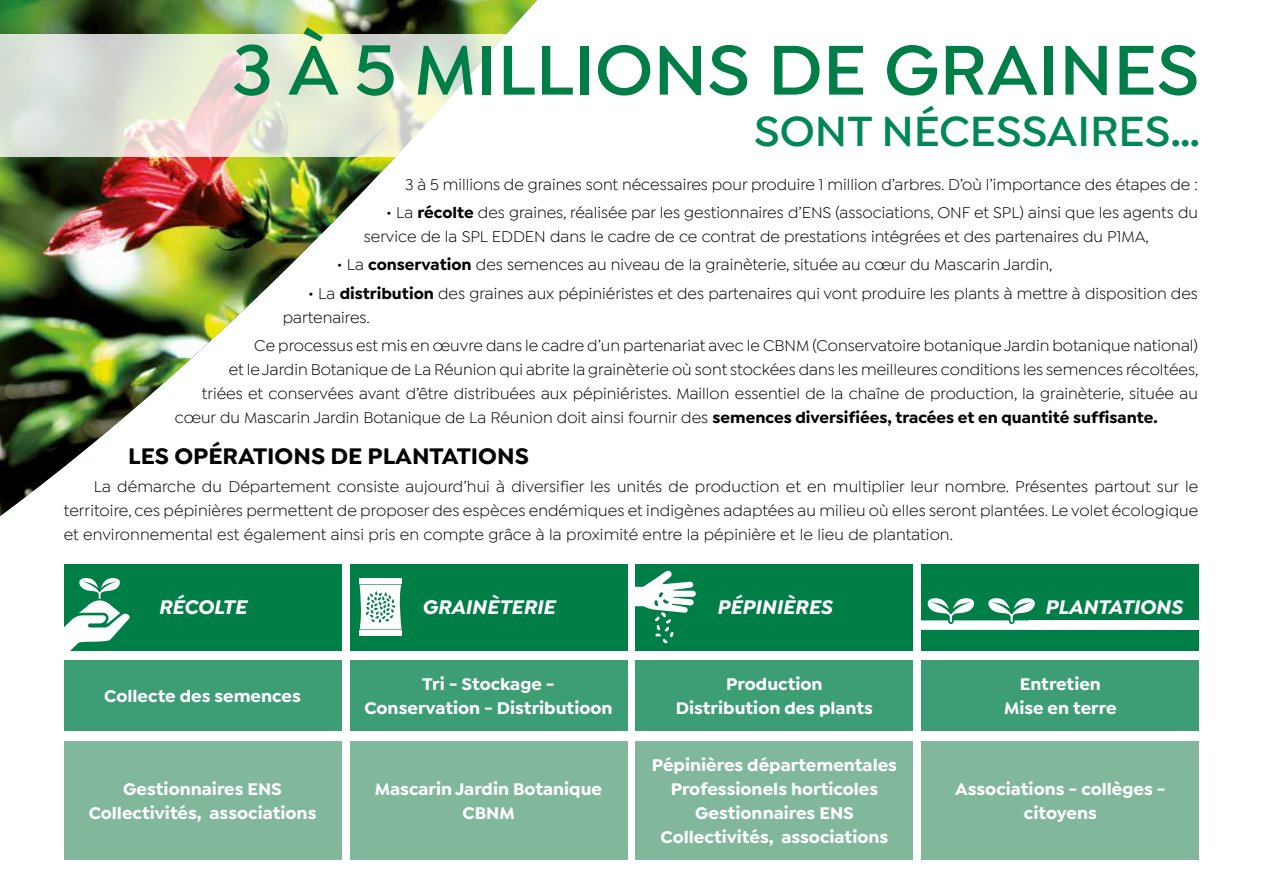
<style>
.page{position:relative;width:1263px;height:893px;background:#fff}
.page>*{position:absolute;margin:0;border:0;box-sizing:border-box;transform-origin:0 0}
.t1{font:600 75px "Isidora Sans";color:#007e48}
.t2{font:600 45px "Isidora Sans";color:#008755}
.t3{font:700 24px "Isidora Sans";color:#000}
.t4{font:italic 700 21px "Isidora Sans";color:#fff}
.t5{font:700 18px/24px "Isidora Sans";color:#fff;text-align:center}
.t6{font:16.5px/24px "Isidora Sans";color:#000}
.s1{font-weight:700}
</style>
<div class="page">
<img style="left:0;top:0;width:537px;height:516px">
<svg style="left:0;top:34px;width:537px;height:122px"></svg>
<div style="left:636px;top:661px;width:277px;height:70px;background:#3d9e76"></div>
<div style="left:636px;top:741px;width:277px;height:119px;background:#81b89b"></div>
<div style="left:636px;top:564px;width:277px;height:87px;background:#007e48"></div>
<svg style="left:635px;top:570px;width:61px;height:74px"></svg>
<div style="left:921px;top:661px;width:278px;height:70px;background:#3d9e76"></div>
<div style="left:921px;top:741px;width:278px;height:119px;background:#81b89b"></div>
<div style="left:921px;top:564px;width:278px;height:87px;background:#007e48"></div>
<svg style="left:921px;top:598px;width:114px;height:32px"></svg>
<div style="left:1029px;top:620px;width:170px;height:10px;background:#fff"></div>
<div style="left:64px;top:661px;width:277px;height:70px;background:#3d9e76"></div>
<div style="left:64px;top:741px;width:277px;height:119px;background:#81b89b"></div>
<div style="left:64px;top:564px;width:277px;height:87px;background:#007e48"></div>
<svg style="left:64px;top:578px;width:66px;height:73px"></svg>
<div style="left:350px;top:661px;width:277px;height:70px;background:#3d9e76"></div>
<div style="left:350px;top:741px;width:277px;height:119px;background:#81b89b"></div>
<div style="left:350px;top:564px;width:277px;height:87px;background:#007e48"></div>
<svg style="left:360px;top:585px;width:42px;height:44px;background:#d0e7dd"></svg>
<div style="left:359px;top:578px;width:43px;height:5px;background:#fff"></div>
<div style="left:359px;top:631px;width:43px;height:5px;background:#fff"></div>
<h1 class="t1" style="left:232px;top:26px;width:969px">3 À 5 MILLIONS DE GRAINES</h1>
<h2 class="t2" style="left:754px;top:104px;width:447px">SONT NÉCESSAIRES…</h2>
<p class="t6" style="left:405px;top:172px;width:794px">3 à 5 millions de graines sont nécessaires pour produire 1 million d’arbres. D’où l’importance des étapes de :</p>
<p class="t6" style="left:364px;top:201px;width:836px;text-indent:23px">• La <span class="s1">récolte</span> des graines, réalisée par les gestionnaires d’ENS (associations, ONF et SPL) ainsi que les agents du service de la SPL EDDEN dans le cadre de ce contrat de prestations intégrées et des partenaires du P1MA,</p>
<p class="t6" style="left:337px;top:253px;width:717px">• La <span class="s1">conservation</span> des semences au niveau de la grainèterie, située au cœur du Mascarin Jardin,</p>
<p class="t6" style="left:283px;top:281px;width:917px;text-indent:26px">• La <span class="s1">distribution</span> des graines aux pépiniéristes et des partenaires qui vont produire les plants à mettre à disposition des partenaires.</p>
<p class="t6" style="left:254px;top:333px;width:945px">Ce processus est mis en œuvre dans le cadre d’un partenariat avec le CBNM (Conservatoire botanique Jardin botanique national)</p>
<p class="t6" style="left:229px;top:357px;width:971px">et le Jardin Botanique de La Réunion qui abrite la grainèterie où sont stockées dans les meilleures conditions les semences récoltées,</p>
<p class="t6" style="left:202px;top:381px;width:998px">triées et conservées avant d’être distribuées aux pépiniéristes. Maillon essentiel de la chaîne de production, la grainèterie, située au</p>
<p class="t6" style="left:175px;top:405px;width:984px">cœur du Mascarin Jardin Botanique de La Réunion doit ainsi fournir des <span class="s1">semences diversifiées, tracées et en quantité suffisante.</span></p>
<h3 class="t3" style="left:128px;top:441px;width:402px">LES OPÉRATIONS DE PLANTATIONS</h3>
<p class="t6" style="left:64px;top:475px;width:1136px;text-align:justify;text-indent:30px">La démarche du Département consiste aujourd’hui à diversifier les unités de production et en multiplier leur nombre. Présentes partout sur le territoire, ces pépinières permettent de proposer des espèces endémiques et indigènes adaptées au milieu où elles seront plantées. Le volet écologique et environnemental est également ainsi pris en compte grâce à la proximité entre la pépinière et le lieu de plantation.</p>
<p class="t4" style="left:158px;top:594px;width:90px">RÉCOLTE</p>
<p class="t5" style="left:104px;top:684px;width:198px">Collecte des semences</p>
<p class="t5" style="left:89px;top:777px;width:229px">Gestionnaires ENS<br>Collectivités, associations</p>
<p class="t4" style="left:422px;top:594px;width:134px">GRAINÈTERIE</p>
<p class="t5" style="left:364px;top:672px;width:250px">Tri - Stockage -<br>Conservation - Distributioon</p>
<p class="t5" style="left:375px;top:777px;width:229px">Mascarin Jardin Botanique<br>CBNM</p>
<p class="t4" style="left:717px;top:594px;width:117px">PÉPINIÈRES</p>
<p class="t5" style="left:676px;top:672px;width:199px">Production<br>Distribution des plants</p>
<p class="t5" style="left:652px;top:753px;width:247px">Pépinières départementales<br>Professionels horticoles<br>Gestionnaires ENS<br>Collectivités, associations</p>
<p class="t4" style="left:1045px;top:594px;width:139px">PLANTATIONS</p>
<p class="t5" style="left:1004px;top:672px;width:114px">Entretien<br>Mise en terre</p>
<p class="t5" style="left:955px;top:777px;width:212px">Associations - collèges - citoyens</p>
</div>
